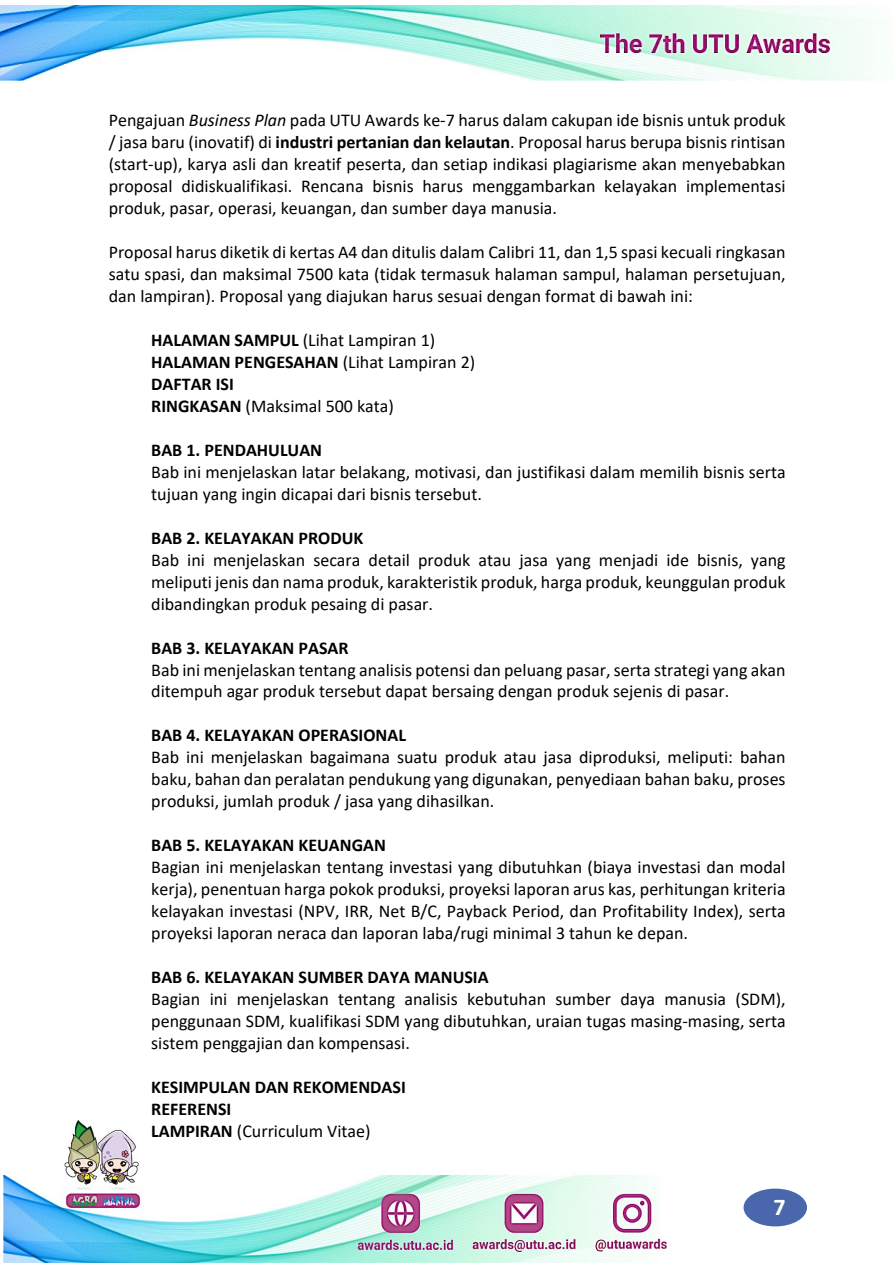
<style>
.page{position:relative;width:893px;height:1263px;background:#fff}
.page>*{position:absolute;margin:0;border:0;box-sizing:border-box;transform-origin:0 0}
.t1{font:700 24.15px "Calibri";color:#fff}
.t2{font:18px/21.9px "Calibri";color:#000;text-align:justify}
.t3{font:700 18px/21.9px "Calibri";color:#000}
.s1{font-style:italic}
.s2{font-weight:700}
.s3{font-weight:400}
</style>
<div class="page">
<div style="left:744px;top:1189px;width:62px;height:36px;background:#4a66ac;border-radius:50%"></div>
<div style="left:743px;top:1188px;width:64px;height:38px;border:2px solid #4a66ac;border-radius:50%"></div>
<img style="left:0;top:6px;width:884px;height:75px">
<img style="left:4px;top:1121px;width:662px;height:141px">
<p class="t2" style="left:109px;top:109px;width:678px">Pengajuan <span class="s1">Business Plan</span> pada UTU Awards ke-7 harus dalam cakupan ide bisnis untuk produk / jasa baru (inovatif) di <span class="s2">industri pertanian dan kelautan</span>. Proposal harus berupa bisnis rintisan (start-up), karya asli dan kreatif peserta, dan setiap indikasi plagiarisme akan menyebabkan proposal didiskualifikasi. Rencana bisnis harus menggambarkan kelayakan implementasi produk, pasar, operasi, keuangan, dan sumber daya manusia.</p>
<p class="t2" style="left:109px;top:241px;width:678px">Proposal harus diketik di kertas A4 dan ditulis dalam Calibri 11, dan 1,5 spasi kecuali ringkasan satu spasi, dan maksimal 7500 kata (tidak termasuk halaman sampul, halaman persetujuan, dan lampiran). Proposal yang diajukan harus sesuai dengan format di bawah ini:</p>
<p class="t2" style="left:151px;top:329px;width:325px;text-align:left"><span class="s2">HALAMAN SAMPUL</span> (Lihat Lampiran 1)<br><span class="s2">HALAMAN PENGESAHAN</span> (Lihat Lampiran 2)<br><span class="s2">DAFTAR ISI<br>RINGKASAN</span> (Maksimal 500 kata)</p>
<p class="t3" style="left:151px;top:439px;width:172px">BAB 1. PENDAHULUAN</p>
<p class="t2" style="left:151px;top:461px;width:636px">Bab ini menjelaskan latar belakang, motivasi, dan justifikasi dalam memilih bisnis serta tujuan yang ingin dicapai dari bisnis tersebut.</p>
<p class="t3" style="left:151px;top:527px;width:214px">BAB 2. KELAYAKAN PRODUK</p>
<p class="t2" style="left:151px;top:548px;width:636px">Bab ini menjelaskan secara detail produk atau jasa yang menjadi ide bisnis, yang meliputi jenis dan nama produk, karakteristik produk, harga produk, keunggulan produk dibandingkan produk pesaing di pasar.</p>
<p class="t3" style="left:151px;top:636px;width:199px">BAB 3. KELAYAKAN PASAR</p>
<p class="t2" style="left:151px;top:658px;width:636px">Bab ini menjelaskan tentang analisis potensi dan peluang pasar, serta strategi yang akan ditempuh agar produk tersebut dapat bersaing dengan produk sejenis di pasar.</p>
<p class="t3" style="left:151px;top:724px;width:256px">BAB 4. KELAYAKAN OPERASIONAL</p>
<p class="t2" style="left:151px;top:746px;width:636px">Bab ini menjelaskan bagaimana suatu produk atau jasa diproduksi, meliputi: bahan baku, bahan dan peralatan pendukung yang digunakan, penyediaan bahan baku, proses produksi, jumlah produk / jasa yang dihasilkan.</p>
<p class="t3" style="left:151px;top:834px;width:236px">BAB 5. KELAYAKAN KEUANGAN</p>
<p class="t2" style="left:151px;top:856px;width:636px">Bagian ini menjelaskan tentang investasi yang dibutuhkan (biaya investasi dan modal kerja), penentuan harga pokok produksi, proyeksi laporan arus kas, perhitungan kriteria kelayakan investasi (NPV, IRR, Net B/C, Payback Period, dan Profitability Index), serta proyeksi laporan neraca dan laporan laba/rugi minimal 3 tahun ke depan.</p>
<p class="t3" style="left:151px;top:966px;width:339px">BAB 6. KELAYAKAN SUMBER DAYA MANUSIA</p>
<p class="t2" style="left:151px;top:988px;width:636px">Bagian ini menjelaskan tentang analisis kebutuhan sumber daya manusia (SDM), penggunaan SDM, kualifikasi SDM yang dibutuhkan, uraian tugas masing-masing, serta sistem penggajian dan kompensasi.</p>
<p class="t3" style="left:151px;top:1076px;width:256px">KESIMPULAN DAN REKOMENDASI<br>REFERENSI<br>LAMPIRAN <span class="s3">(Curriculum Vitae)</span></p>
<h1 class="t1" style="left:773px;top:1191px;width:14px">7</h1>
</div>
